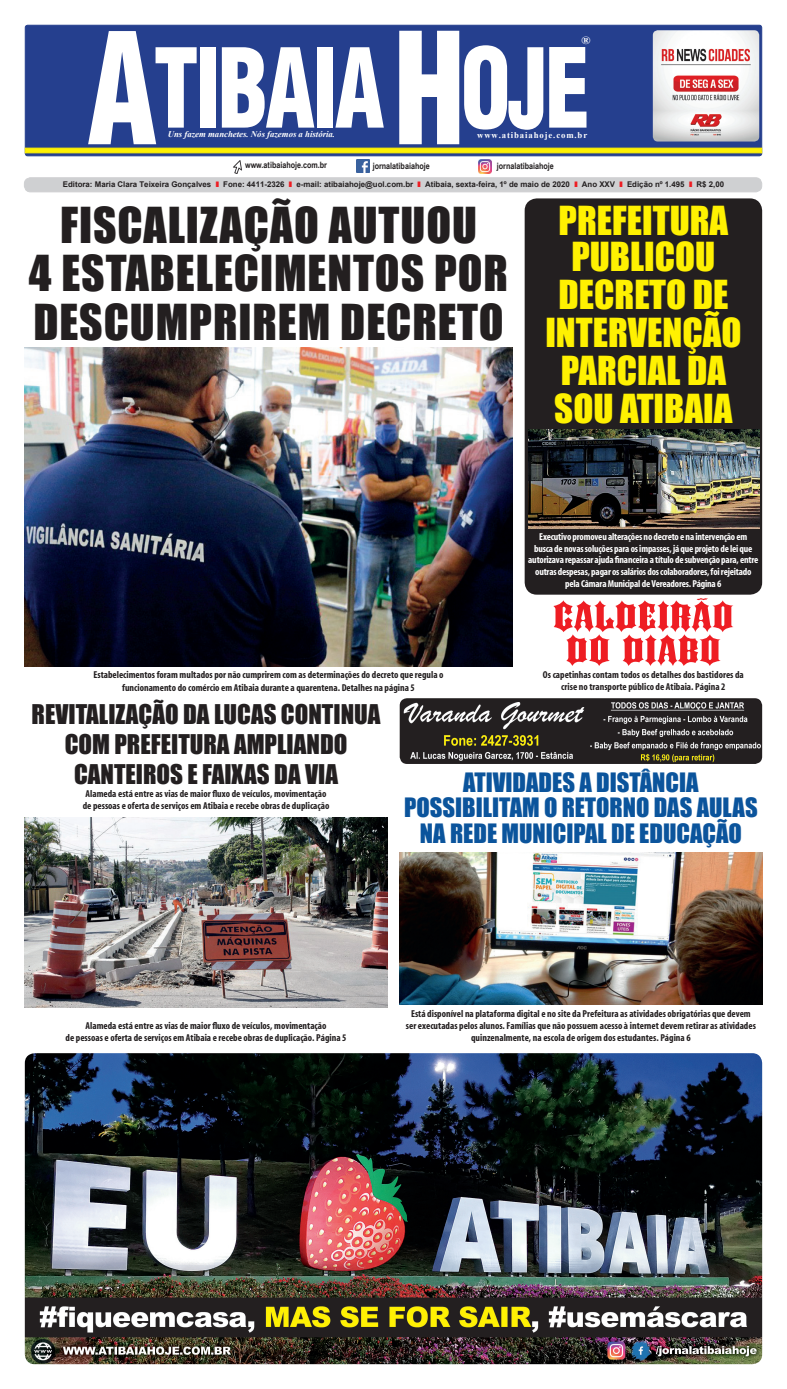
<style>
.page{position:relative;width:787px;height:1389px;background:#fff}
.page>*{position:absolute;margin:0;border:0;box-sizing:border-box;transform-origin:0 0}
.t1{font:150.94px "Switzerland Cond Black Plain";color:#fff;scale:.84 1}
.t2{font:107.19px "Switzerland Cond Black Plain";letter-spacing:-.03em;color:#fff;scale:.84 1}
.t3{font:45.5px/48.6px "Impact";letter-spacing:.02em;color:#231f20;text-align:center}
.t4{font:36.75px/37.7px "Impact";color:#fff101;text-align:center}
.t5{font:31.68px/33.9px "Ireland";letter-spacing:.01em;color:#ee1d23;text-align:center;scale:2.01 1}
.t6{font:24.94px/29.9px "Impact";color:#231f20;text-align:center}
.t7{font:24.5px/25.9px "Impact";color:#0b549c;text-align:center}
.t8{font:700 10.94px "Times New Roman";color:#fff;scale:1.11 1}
.t9{font:700 condensed 10.06px/12.1px "Myriad";color:#231f20;text-align:center}
.t10{font:700 condensed 10.06px/11.6px "Myriad";letter-spacing:-.02em;color:#fff;text-align:center}
.t11{font:700 8.75px "Arial Narrow";color:#231f20}
.t12{font:italic 700 8.75px "Times New Roman";color:#fff}
.t13{font:700 8.75px "Times New Roman";letter-spacing:.1em;color:#fff}
.t14{font:700 7.88px "Arial";color:#231f20}
.s1{font-size:150.94px}
.s2{font-family:"Dixieland";font-weight:400;color:#ee1d23}
</style>
<div class="page">
<div style="left:526px;top:200px;width:234px;height:393px;background:#231f20;border-radius:10px"></div>
<div style="left:524px;top:198px;width:237px;height:397px;border:4px solid #231f20;border-radius:10px"></div>
<div style="left:25px;top:25px;width:736px;height:131px;background:#253f8e;border-radius:2px"></div>
<div style="left:25px;top:25px;width:736px;height:131px;border:1px solid #253f8e;border-radius:2px"></div>
<div style="left:25px;top:148px;width:736px;height:5px;background:#fff101;border:1px solid #fff101"></div>
<div style="left:24px;top:178px;width:737px;height:14px;background:#cfd0d2;border-radius:6px"></div>
<div style="left:24px;top:177px;width:737px;height:15px;border:1px solid #cfd0d2;border-radius:6px"></div>
<img style="left:652px;top:30px;width:107px;height:112px">
<svg style="left:233px;top:161px;width:9px;height:12px"></svg>
<svg style="left:356px;top:160px;width:13px;height:13px"></svg>
<svg style="left:478px;top:160px;width:13px;height:13px"></svg>
<img style="left:25px;top:1053px;width:736px;height:311px">
<img style="left:25px;top:347px;width:487px;height:320px">
<img style="left:528px;top:429px;width:230px;height:99px">
<img style="left:25px;top:817px;width:362px;height:190px">
<img style="left:399px;top:852px;width:362px;height:153px">
<img style="left:399px;top:698px;width:362px;height:66px">
<h2 class="t2" style="left:154px;top:22px;width:520px">TIBAIA<span class="s1">H</span>OJE</h2>
<h1 class="t1" style="left:87px;top:-5px;width:85px">A</h1>
<p class="t8" style="left:581px;top:33px;width:10px">®</p>
<p class="t12" style="left:168px;top:128px;width:169px">Uns fazem manchetes. Nós fazemos a história.</p>
<p class="t13" style="left:477px;top:129px;width:111px">www.atibaiahoje.com.br</p>
<p class="t11" style="left:245px;top:159px;width:83px">www.atibaiahoje.com.br</p>
<p class="t11" style="left:372px;top:159px;width:59px">jornalatibaiahoje</p>
<p class="t11" style="left:496px;top:159px;width:59px">jornalatibaiahoje</p>
<p class="t14" style="left:63px;top:179px;width:662px">Editora: Maria Clara Teixeira Gonçalves <span class="s2">Z</span> Fone: 4411-2326 <span class="s2">Z</span> e-mail: atibaiahoje@uol.com.br <span class="s2">Z</span> Atibaia, sexta-feira, 1º de maio de 2020 <span class="s2">Z</span> Ano XXV <span class="s2">Z</span> Edição nº 1.495 <span class="s2">Z</span> R$ 2,00</p>
<h3 class="t3" style="left:29px;top:200px;width:480px">FISCALIZAÇÃO AUTUOU<br>4 ESTABELECIMENTOS POR<br>DESCUMPRIREM DECRETO</h3>
<h3 class="t4" style="left:545px;top:201px;width:198px">PREFEITURA<br>PUBLICOU<br>DECRETO DE<br>INTERVENÇÃO<br>PARCIAL DA<br>SOU ATIBAIA</h3>
<p class="t9" style="left:93px;top:669px;width:351px">Estabelecimentos foram multados por não cumprirem com as determinações do decreto que regula o funcionamento do comércio em Atibaia durante a quarentena. Detalhes na página 5</p>
<p class="t10" style="left:528px;top:531px;width:231px">Executivo promoveu alterações no decreto e na intervenção em<br>busca de novas soluções para os impasses, já que projeto de lei que autorizava repassar ajuda financeira a título de subvenção para, entre outras despesas, pagar os salários dos colaboradores, foi rejeitado pela Câmara Municipal de Vereadores. Página 6</p>
<h3 class="t5" style="left:553px;top:599px;width:91px">CALDEIRÃO<br>DO DIABO</h3>
<p class="t9" style="left:542px;top:669px;width:202px">Os capetinhas contam todos os detalhes dos bastidores da crise no transporte público de Atibaia. Página 2</p>
<h3 class="t6" style="left:32px;top:698px;width:350px">REVITALIZAÇÃO DA LUCAS CONTINUA<br>COM PREFEITURA AMPLIANDO<br>CANTEIROS E FAIXAS DA VIA</h3>
<p class="t9" style="left:83px;top:788px;width:248px;text-align:left">Alameda está entre as vias de maior fluxo de veículos, movimentação de pessoas e oferta de serviços em Atibaia e recebe obras de duplicação</p>
<h3 class="t7" style="left:404px;top:768px;width:355px">ATIVIDADES A DISTÂNCIA<br>POSSIBILITAM O RETORNO DAS AULAS<br>NA REDE MUNICIPAL DE EDUCAÇÃO</h3>
<p class="t9" style="left:66px;top:1020px;width:282px">Alameda está entre as vias de maior fluxo de veículos, movimentação<br>de pessoas e oferta de serviços em Atibaia e recebe obras de duplicação. Página 5</p>
<p class="t9" style="left:406px;top:1008px;width:351px">Está disponível na plataforma digital e no site da Prefeitura as atividades obrigatórias que devem ser executadas pelos alunos. Famílias que não possuem acesso à internet devem retirar as atividades quinzenalmente, na escola de origem dos estudantes. Página 6</p>
</div>
